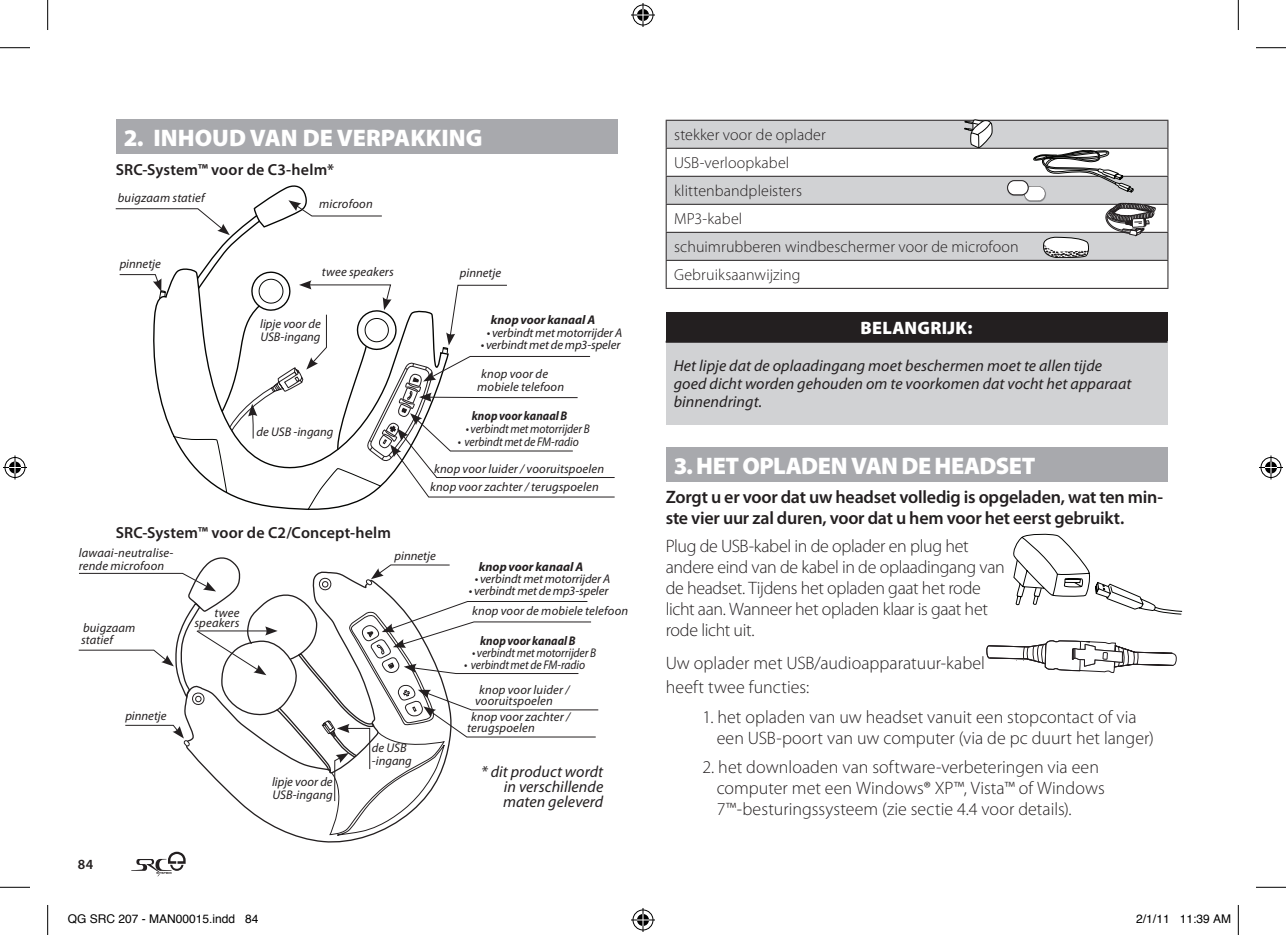
<style>
.page{position:relative;width:1286px;height:935px;background:#fff}
.page>*{position:absolute;margin:0;border:0;box-sizing:border-box;transform-origin:0 0}
.t1{font:900 24px "Myriad Pro";letter-spacing:-.01em;color:#fff}
.t2{font:300 18px/21px "Myriad Pro";color:#231f20}
.t3{font:300 18px/21px "Myriad Pro";letter-spacing:-.02em;color:#231f20}
.t4{font:600 18px/21px "Myriad Pro";letter-spacing:-.015em;color:#231f20}
.t5{font:900 18px "Myriad Pro";letter-spacing:.015em;color:#fff}
.t6{font:italic 16px/15px "Myriad Pro";letter-spacing:.005em;color:#231f20;text-align:justify}
.t7{font:300 16px/28px "Myriad Pro";letter-spacing:.005em;color:#231f20}
.t8{font:600 16px "Myriad Pro";letter-spacing:.01em;color:#231f20}
.t9{font:600 14px "Myriad Pro";color:#231f20}
.t10{font:italic 12.6px/12.6px "Myriad Pro";color:#231f20}
.t11{font:italic 12.6px/27.4px "Myriad Pro";color:#231f20;text-align:center;scale:.92 1}
.t12{font:italic 700 12.6px "Myriad Pro";color:#231f20}
.t13{font:italic 700 12.6px "Myriad Pro";color:#231f20;scale:.92 1}
.t14{font:12px "Helvetica";color:#000}
</style>
<div class="page">
<svg style="left:131px;top:851px;width:55px;height:25px"></svg>
<div style="left:116px;top:120px;width:501px;height:34px;background:#a8a9ad"></div>
<svg style="left:236px;top:498px;width:130px;height:12px"></svg>
<svg style="left:115px;top:185px;width:500px;height:313px"></svg>
<svg style="left:78px;top:557px;width:521px;height:278px"></svg>
<svg style="left:667px;top:121px;width:500px;height:139px;fill:#d1d2d4"></svg>
<hr style="left:666px;top:120px;width:502px;height:1px;background:#231f20">
<hr style="left:666px;top:148px;width:502px;height:1px;background:#231f20">
<hr style="left:666px;top:176px;width:502px;height:1px;background:#231f20">
<hr style="left:666px;top:204px;width:502px;height:1px;background:#231f20">
<hr style="left:666px;top:232px;width:502px;height:1px;background:#231f20">
<hr style="left:666px;top:260px;width:502px;height:1px;background:#231f20">
<svg style="left:666px;top:121px;width:1px;height:167px"></svg>
<svg style="left:1167px;top:121px;width:1px;height:167px"></svg>
<hr style="left:666px;top:288px;width:502px;height:1px;background:#231f20">
<div style="left:666px;top:312px;width:501px;height:30px;background:#231f20"></div>
<div style="left:666px;top:342px;width:501px;height:83px;background:#d1d2d4"></div>
<hr style="left:666px;top:341px;width:501px;height:2px;background:#231f20">
<div style="left:666px;top:447px;width:501px;height:34px;background:#a8a9ad"></div>
<svg style="left:1013px;top:533px;width:170px;height:81px"></svg>
<svg style="left:986px;top:640px;width:191px;height:33px"></svg>
<svg style="left:964px;top:120px;width:28px;height:28px"></svg>
<img style="left:1006px;top:179px;width:1px;height:17px">
<svg style="left:1007px;top:150px;width:148px;height:108px"></svg>
<hr style="left:0;top:47px;width:30px;height:1px;background:#000">
<hr style="left:1256px;top:47px;width:30px;height:1px;background:#000">
<hr style="left:0;top:886px;width:30px;height:1px;background:#000">
<hr style="left:1256px;top:886px;width:30px;height:1px;background:#000">
<hr style="left:47px;top:0;width:1px;height:30px;background:#000">
<hr style="left:47px;top:904px;width:1px;height:30px;background:#000">
<hr style="left:1238px;top:0;width:1px;height:30px;background:#000">
<hr style="left:1238px;top:904px;width:1px;height:30px;background:#000">
<svg style="left:631px;top:3px;width:24px;height:24px"></svg>
<svg style="left:631px;top:908px;width:24px;height:23px"></svg>
<svg style="left:3px;top:455px;width:24px;height:24px"></svg>
<svg style="left:1259px;top:455px;width:24px;height:24px"></svg>
<h1 class="t1" style="left:124px;top:122px;width:360px">2. INHOUD VAN DE VERPAKKING</h1>
<p class="t8" style="left:116px;top:159px;width:220px">SRC‑System™ voor de C3‑helm*</p>
<p class="t10" style="left:118px;top:192px;width:88px">buigzaam statief</p>
<p class="t10" style="left:319px;top:197px;width:55px">microfoon</p>
<p class="t10" style="left:120px;top:258px;width:43px">pinnetje</p>
<p class="t10" style="left:322px;top:265px;width:74px">twee speakers</p>
<p class="t10" style="left:260px;top:317px;width:62px">lipje voor de<br>USB-ingang</p>
<p class="t10" style="left:257px;top:425px;width:79px">de USB -ingang</p>
<p class="t8" style="left:116px;top:522px;width:277px">SRC‑System™ voor de C2/Concept‑helm</p>
<p class="t10" style="left:460px;top:266px;width:43px">pinnetje</p>
<p class="t12" style="left:491px;top:311px;width:106px">knop voor kanaal A</p>
<p class="t10" style="left:487px;top:326px;width:137px">• verbindt met motorrijder A</p>
<p class="t10" style="left:481px;top:338px;width:141px">• verbindt met de mp3-speler</p>
<p class="t10" style="left:477px;top:367px;width:88px;text-indent:4px">knop voor de mobiele telefoon</p>
<p class="t13" style="left:472px;top:408px;width:105px">knop voor kanaal B</p>
<p class="t11" style="left:466px;top:415px;width:136px">• verbindt met motorrijder B</p>
<p class="t11" style="left:434px;top:427px;width:186px">• verbindt met de FM-radio<br>knop voor luider / vooruitspoelen</p>
<p class="t10" style="left:430px;top:480px;width:170px">knop voor zachter / terugspoelen</p>
<p class="t10" style="left:79px;top:546px;width:96px">lawaai-neutralise&shy;rende microfoon</p>
<p class="t10" style="left:81px;top:621px;width:56px;line-height:12px">buigzaam statief</p>
<p class="t10" style="left:195px;top:608px;width:46px;line-height:10px;text-align:right">twee speakers</p>
<p class="t10" style="left:125px;top:709px;width:43px">pinnetje</p>
<p class="t9" style="left:78px;top:854px;width:17px">84</p>
<p class="t10" style="left:272px;top:775px;width:62px">lipje voor de<br>USB-ingang</p>
<p class="t10" style="left:395px;top:549px;width:43px">pinnetje</p>
<p class="t10" style="left:372px;top:741px;width:41px">de USB -ingang</p>
<p class="t12" style="left:479px;top:559px;width:106px">knop voor kanaal A</p>
<p class="t10" style="left:475px;top:572px;width:137px">• verbindt met motorrijder A</p>
<p class="t10" style="left:469px;top:584px;width:141px">• verbindt met de mp3-speler</p>
<p class="t13" style="left:480px;top:632px;width:105px">knop voor kanaal B</p>
<p class="t11" style="left:472px;top:638px;width:136px">• verbindt met motorrijder B</p>
<p class="t11" style="left:464px;top:651px;width:133px;line-height:25px">• verbindt met de FM-radio knop voor luider /</p>
<p class="t10" style="left:471px;top:692px;width:100px;line-height:16.6px;text-indent:4px">vooruitspoelen knop voor zachter /</p>
<p class="t10" style="left:467px;top:721px;width:69px">terugspoelen</p>
<p class="t10" style="left:472px;top:604px;width:158px">knop voor de mobiele telefoon</p>
<p class="t6" style="left:503px;top:763px;width:102px;text-indent:-22px">* dit product wordt in verschillende maten geleverd</p>
<p class="t7" style="left:674px;top:121px;width:346px">stekker voor de oplader<br>USB-verloopkabel<br>klittenbandpleisters<br>MP3-kabel<br>schuimrubberen windbeschermer voor de microfoon<br>Gebruiksaanwijzing</p>
<h2 class="t5" style="left:861px;top:316px;width:113px">BELANGRIJK:</h2>
<p class="t6" style="left:674px;top:356px;width:459px;line-height:18px;text-align:left">Het lipje dat de oplaadingang moet beschermen moet te allen tijde goed dicht worden gehouden om te voorkomen dat vocht het apparaat binnendringt.</p>
<h1 class="t1" style="left:674px;top:449px;width:363px">3. HET OPLADEN VAN DE HEADSET</h1>
<h2 class="t4" style="left:666px;top:485px;width:499px">Zorgt u er voor dat uw headset volledig is opgeladen, wat ten min‑ ste vier uur zal duren, voor dat u hem voor het eerst gebruikt.</h2>
<h2 class="t3" style="left:666px;top:535px;width:341px">Plug de USB-kabel in de oplader en plug het andere eind van de kabel in de oplaadingang van de headset. Tijdens het opladen gaat het rode licht aan. wanneer het opladen klaar is gaat het rode licht uit.</h2>
<h2 class="t2" style="left:666px;top:650px;width:321px;line-height:24px">Uw oplader met USB/audioapparatuur-kabel heeft twee functies:</h2>
<h2 class="t2" style="left:717px;top:705px;width:439px;text-indent:-14px">1. het opladen van uw headset vanuit een stopcontact of via een USB-poort van uw computer (via de pc duurt het langer)</h2>
<h2 class="t2" style="left:717px;top:756px;width:390px;text-indent:-14px">2. het downloaden van software-verbeteringen via een computer met een windows® XP™, Vista™ of windows<br>7™-besturingssysteem (zie sectie 4.4 voor details).</h2>
<p class="t14" style="left:68px;top:909px;width:192px">QG SRC 207 - MAN00015.indd 84</p>
<p class="t14" style="left:1136px;top:909px;width:96px">2/1/11 11:39 AM</p>
</div>
